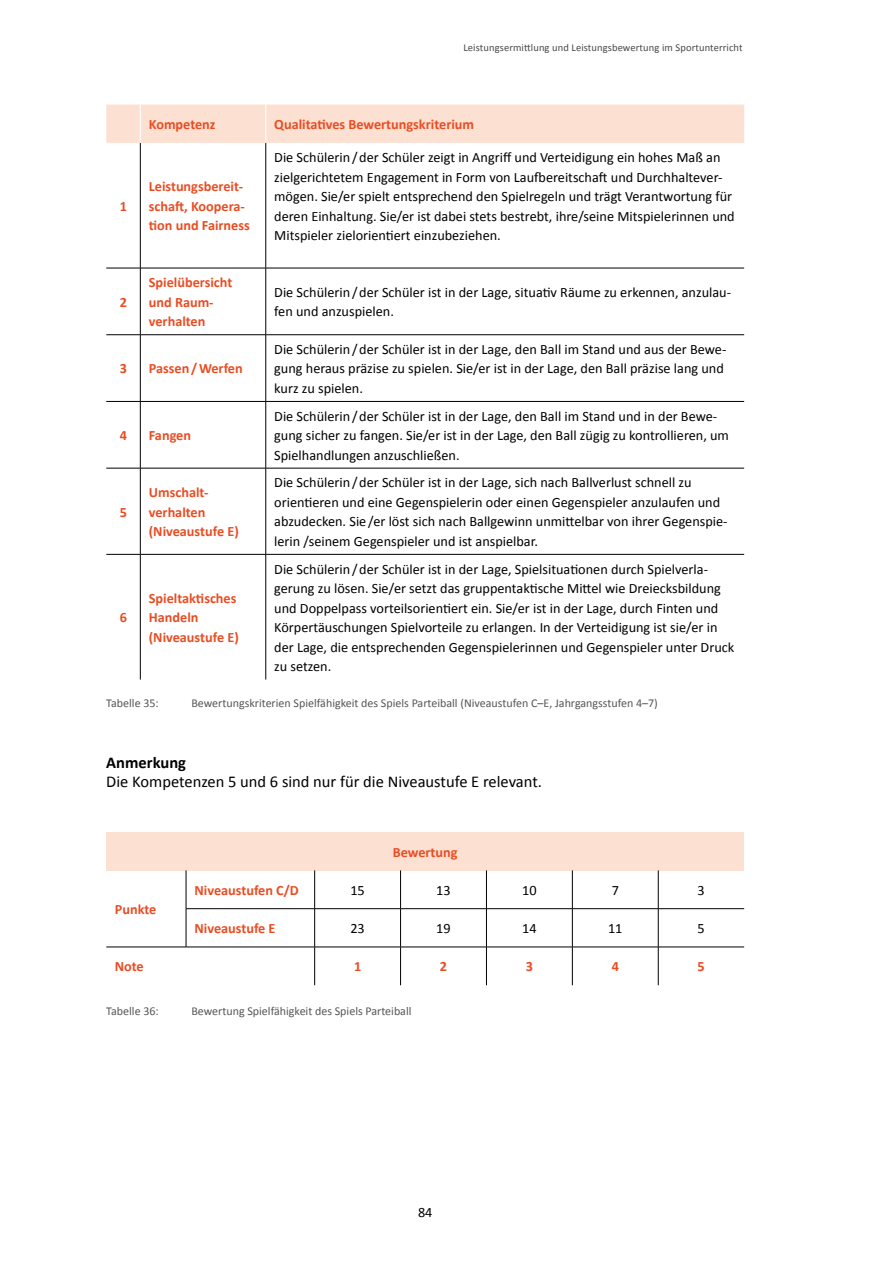
<style>
.page{position:relative;width:893px;height:1263px;background:#fff}
.page>*{position:absolute;margin:0;border:0;box-sizing:border-box;transform-origin:0 0}
._03_FT_MB{font:16.5px "Calibri";color:#000}
._02__Subhead_OHNE_Ab{font:700 16.5px "Calibri";color:#000}
._05_C_TabelleText_MB{font:14.25px/19.5px "Calibri";color:#000}
._05_B_Tabelle_Auszei{font:700 14.25px/19.5px "Calibri";color:#e94d23}
._05_Tabelle_Ziffern{font:14.25px "Calibri";color:#000}
._06_BU_MB{font:12px "Calibri";color:#565656}
.t1{font:10.5px "Calibri";letter-spacing:.01em;color:#494948}
</style>
<div class="page">
<div style="left:106px;top:105px;width:638px;height:38px;background:#fce0d1"></div>
<hr style="left:140px;top:143px;width:1px;height:125px;background:#000">
<hr style="left:265px;top:143px;width:1px;height:125px;background:#000">
<hr style="left:106px;top:268px;width:34px;height:1px;background:#000">
<hr style="left:140px;top:268px;width:126px;height:1px;background:#000">
<hr style="left:140px;top:268px;width:1px;height:67px;background:#000">
<hr style="left:266px;top:268px;width:478px;height:1px;background:#000">
<hr style="left:265px;top:268px;width:1px;height:67px;background:#000">
<hr style="left:106px;top:334px;width:34px;height:1px;background:#000">
<hr style="left:140px;top:334px;width:126px;height:1px;background:#000">
<hr style="left:140px;top:335px;width:1px;height:66px;background:#000">
<hr style="left:266px;top:334px;width:478px;height:1px;background:#000">
<hr style="left:265px;top:335px;width:1px;height:66px;background:#000">
<hr style="left:106px;top:401px;width:34px;height:1px;background:#000">
<hr style="left:140px;top:401px;width:126px;height:1px;background:#000">
<hr style="left:140px;top:402px;width:1px;height:66px;background:#000">
<hr style="left:266px;top:401px;width:478px;height:1px;background:#000">
<hr style="left:265px;top:402px;width:1px;height:66px;background:#000">
<hr style="left:106px;top:468px;width:34px;height:1px;background:#000">
<hr style="left:140px;top:468px;width:126px;height:1px;background:#000">
<hr style="left:140px;top:468px;width:1px;height:86px;background:#000">
<hr style="left:266px;top:468px;width:478px;height:1px;background:#000">
<hr style="left:265px;top:468px;width:1px;height:86px;background:#000">
<hr style="left:106px;top:554px;width:34px;height:1px;background:#000">
<hr style="left:140px;top:554px;width:126px;height:1px;background:#000">
<hr style="left:140px;top:554px;width:1px;height:125px;background:#000">
<hr style="left:266px;top:554px;width:478px;height:1px;background:#000">
<hr style="left:265px;top:554px;width:1px;height:125px;background:#000">
<hr style="left:140px;top:105px;width:1px;height:38px;background:#fff">
<hr style="left:265px;top:105px;width:1px;height:38px;background:#fff">
<div style="left:106px;top:832px;width:638px;height:38px;background:#fce0d1"></div>
<hr style="left:186px;top:870px;width:1px;height:38px;background:#000">
<hr style="left:314px;top:870px;width:1px;height:38px;background:#000">
<hr style="left:400px;top:870px;width:1px;height:38px;background:#000">
<hr style="left:486px;top:870px;width:1px;height:38px;background:#000">
<hr style="left:572px;top:870px;width:1px;height:38px;background:#000">
<hr style="left:658px;top:870px;width:1px;height:38px;background:#000">
<hr style="left:186px;top:908px;width:129px;height:1px;background:#000">
<hr style="left:186px;top:909px;width:1px;height:38px;background:#000">
<hr style="left:315px;top:908px;width:86px;height:1px;background:#000">
<hr style="left:314px;top:909px;width:1px;height:38px;background:#000">
<hr style="left:401px;top:908px;width:85px;height:1px;background:#000">
<hr style="left:400px;top:909px;width:1px;height:38px;background:#000">
<hr style="left:486px;top:908px;width:86px;height:1px;background:#000">
<hr style="left:486px;top:909px;width:1px;height:38px;background:#000">
<hr style="left:572px;top:908px;width:86px;height:1px;background:#000">
<hr style="left:572px;top:909px;width:1px;height:38px;background:#000">
<hr style="left:658px;top:908px;width:86px;height:1px;background:#000">
<hr style="left:658px;top:909px;width:1px;height:38px;background:#000">
<hr style="left:106px;top:947px;width:80px;height:1px;background:#000">
<hr style="left:186px;top:947px;width:129px;height:1px;background:#000">
<hr style="left:315px;top:947px;width:86px;height:1px;background:#000">
<hr style="left:314px;top:947px;width:1px;height:38px;background:#000">
<hr style="left:401px;top:947px;width:85px;height:1px;background:#000">
<hr style="left:400px;top:947px;width:1px;height:38px;background:#000">
<hr style="left:486px;top:947px;width:86px;height:1px;background:#000">
<hr style="left:486px;top:947px;width:1px;height:38px;background:#000">
<hr style="left:572px;top:947px;width:86px;height:1px;background:#000">
<hr style="left:572px;top:947px;width:1px;height:38px;background:#000">
<hr style="left:658px;top:947px;width:86px;height:1px;background:#000">
<hr style="left:658px;top:947px;width:1px;height:38px;background:#000">
<p class="t1" style="left:463px;top:40px;width:281px">Leistungsermittlung und Leistungsbewertung im Sportunterricht</p>
<p class="_05_B_Tabelle_Auszei" style="left:120px;top:196px;width:9px">1</p>
<p class="_05_B_Tabelle_Auszei" style="left:120px;top:292px;width:9px">2</p>
<p class="_05_B_Tabelle_Auszei" style="left:149px;top:114px;width:68px">Kompetenz</p>
<p class="_05_B_Tabelle_Auszei" style="left:274px;top:114px;width:201px">Qualitatives Bewertungskriterium</p>
<p class="_05_B_Tabelle_Auszei" style="left:149px;top:176px;width:102px">Leistungsbereit&shy;schaft, Koopera&shy;tion und Fairness</p>
<p class="_05_C_TabelleText_MB" style="left:274px;top:147px;width:462px">Die Schülerin / der Schüler zeigt in Angriff und Verteidigung ein hohes Maß an zielgerichtetem Engagement in Form von Laufbereitschaft und Durchhaltever&shy;mögen. Sie/er spielt entsprechend den Spielregeln und trägt Verantwortung für deren Einhaltung. Sie/er ist dabei stets bestrebt, ihre/seine Mitspielerinnen und Mitspieler zielorientiert einzubeziehen.</p>
<p class="_05_B_Tabelle_Auszei" style="left:149px;top:272px;width:85px">Spielübersicht und Raum-- verhalten</p>
<p class="_05_C_TabelleText_MB" style="left:274px;top:282px;width:458px">Die Schülerin / der Schüler ist in der Lage, situativ Räume zu erkennen, anzulau&shy;fen und anzuspielen.</p>
<p class="_05_B_Tabelle_Auszei" style="left:120px;top:358px;width:9px">3</p>
<p class="_05_B_Tabelle_Auszei" style="left:149px;top:358px;width:95px">Passen / Werfen</p>
<p class="_05_B_Tabelle_Auszei" style="left:120px;top:425px;width:9px">4</p>
<p class="_05_B_Tabelle_Auszei" style="left:149px;top:425px;width:44px">Fangen</p>
<p class="_05_B_Tabelle_Auszei" style="left:120px;top:502px;width:9px">5</p>
<p class="_05_B_Tabelle_Auszei" style="left:120px;top:607px;width:9px">6</p>
<p class="_05_B_Tabelle_Auszei" style="left:149px;top:482px;width:60px">Umschalt&shy;verhalten</p>
<p class="_05_B_Tabelle_Auszei" style="left:149px;top:521px;width:91px">(Niveaustufe E)</p>
<p class="_05_B_Tabelle_Auszei" style="left:149px;top:588px;width:89px">Spieltaktisches<br>Handeln</p>
<p class="_05_B_Tabelle_Auszei" style="left:149px;top:627px;width:91px">(Niveaustufe E)</p>
<p class="_05_C_TabelleText_MB" style="left:274px;top:339px;width:454px">Die Schülerin / der Schüler ist in der Lage, den Ball im Stand und aus der Bewe&shy;gung heraus präzise zu spielen. Sie/er ist in der Lage, den Ball präzise lang und kurz zu spielen.</p>
<p class="_05_C_TabelleText_MB" style="left:274px;top:406px;width:456px">Die Schülerin / der Schüler ist in der Lage, den Ball im Stand und in der Bewe&shy;gung sicher zu fangen. Sie/er ist in der Lage, den Ball zügig zu kontrollieren, um<br>Spielhandlungen anzuschließen.</p>
<p class="_05_C_TabelleText_MB" style="left:274px;top:472px;width:455px">Die Schülerin / der Schüler ist in der Lage, sich nach Ballverlust schnell zu orientieren und eine Gegenspielerin oder einen Gegenspieler anzulaufen und abzudecken. Sie /er löst sich nach Ballgewinn unmittelbar von ihrer Gegenspie&shy;lerin /seinem Gegenspieler und ist anspielbar.</p>
<p class="_05_C_TabelleText_MB" style="left:274px;top:559px;width:462px">Die Schülerin / der Schüler ist in der Lage, Spielsituationen durch Spielverla&shy;gerung zu lösen. Sie/er setzt das gruppentaktische Mittel wie Dreiecksbildung und Doppelpass vorteilsorientiert ein. Sie/er ist in der Lage, durch Finten und Körpertäuschungen Spielvorteile zu erlangen. In der Verteidigung ist sie/er in der Lage, die entsprechenden Gegenspielerinnen und Gegenspieler unter Druck zu setzen.</p>
<p class="_06_BU_MB" style="left:106px;top:694px;width:54px">Tabelle 35:</p>
<p class="_06_BU_MB" style="left:191px;top:694px;width:468px">Bewertungskriterien Spielfähigkeit des Spiels Parteiball (Niveaustufen C–E, Jahrgangsstufen 4–7)</p>
<p class="_02__Subhead_OHNE_Ab" style="left:106px;top:750px;width:81px">Anmerkung</p>
<p class="_03_FT_MB" style="left:106px;top:770px;width:437px">Die Kompetenzen 5 und 6 sind nur für die Niveaustufe E relevant.</p>
<p class="_05_B_Tabelle_Auszei" style="left:115px;top:899px;width:43px">Punkte</p>
<p class="_05_B_Tabelle_Auszei" style="left:393px;top:842px;width:66px">Bewertung</p>
<p class="_05_B_Tabelle_Auszei" style="left:195px;top:880px;width:106px">Niveaustufen C/D</p>
<p class="_05_Tabelle_Ziffern" style="left:350px;top:880px;width:16px">15</p>
<p class="_05_Tabelle_Ziffern" style="left:436px;top:880px;width:16px">13</p>
<p class="_05_Tabelle_Ziffern" style="left:522px;top:880px;width:16px">10</p>
<p class="_05_Tabelle_Ziffern" style="left:612px;top:880px;width:9px">7</p>
<p class="_05_Tabelle_Ziffern" style="left:698px;top:880px;width:9px">3</p>
<p class="_05_B_Tabelle_Auszei" style="left:195px;top:918px;width:83px">Niveaustufe E</p>
<p class="_05_Tabelle_Ziffern" style="left:350px;top:918px;width:16px">23</p>
<p class="_05_Tabelle_Ziffern" style="left:436px;top:918px;width:16px">19</p>
<p class="_05_Tabelle_Ziffern" style="left:522px;top:918px;width:16px">14</p>
<p class="_05_Tabelle_Ziffern" style="left:608px;top:918px;width:16px">11</p>
<p class="_05_Tabelle_Ziffern" style="left:698px;top:918px;width:9px">5</p>
<p class="_05_B_Tabelle_Auszei" style="left:115px;top:956px;width:30px">Note</p>
<p class="_05_B_Tabelle_Auszei" style="left:354px;top:956px;width:9px">1</p>
<p class="_05_B_Tabelle_Auszei" style="left:440px;top:956px;width:9px">2</p>
<p class="_05_B_Tabelle_Auszei" style="left:526px;top:956px;width:9px">3</p>
<p class="_05_B_Tabelle_Auszei" style="left:612px;top:956px;width:9px">4</p>
<p class="_05_B_Tabelle_Auszei" style="left:698px;top:956px;width:9px">5</p>
<p class="_06_BU_MB" style="left:106px;top:1003px;width:54px">Tabelle 36:</p>
<p class="_06_BU_MB" style="left:191px;top:1003px;width:222px">Bewertung Spielfähigkeit des Spiels Parteiball</p>
<p class="_05_C_TabelleText_MB" style="left:418px;top:1202px;width:16px">84</p>
</div>
